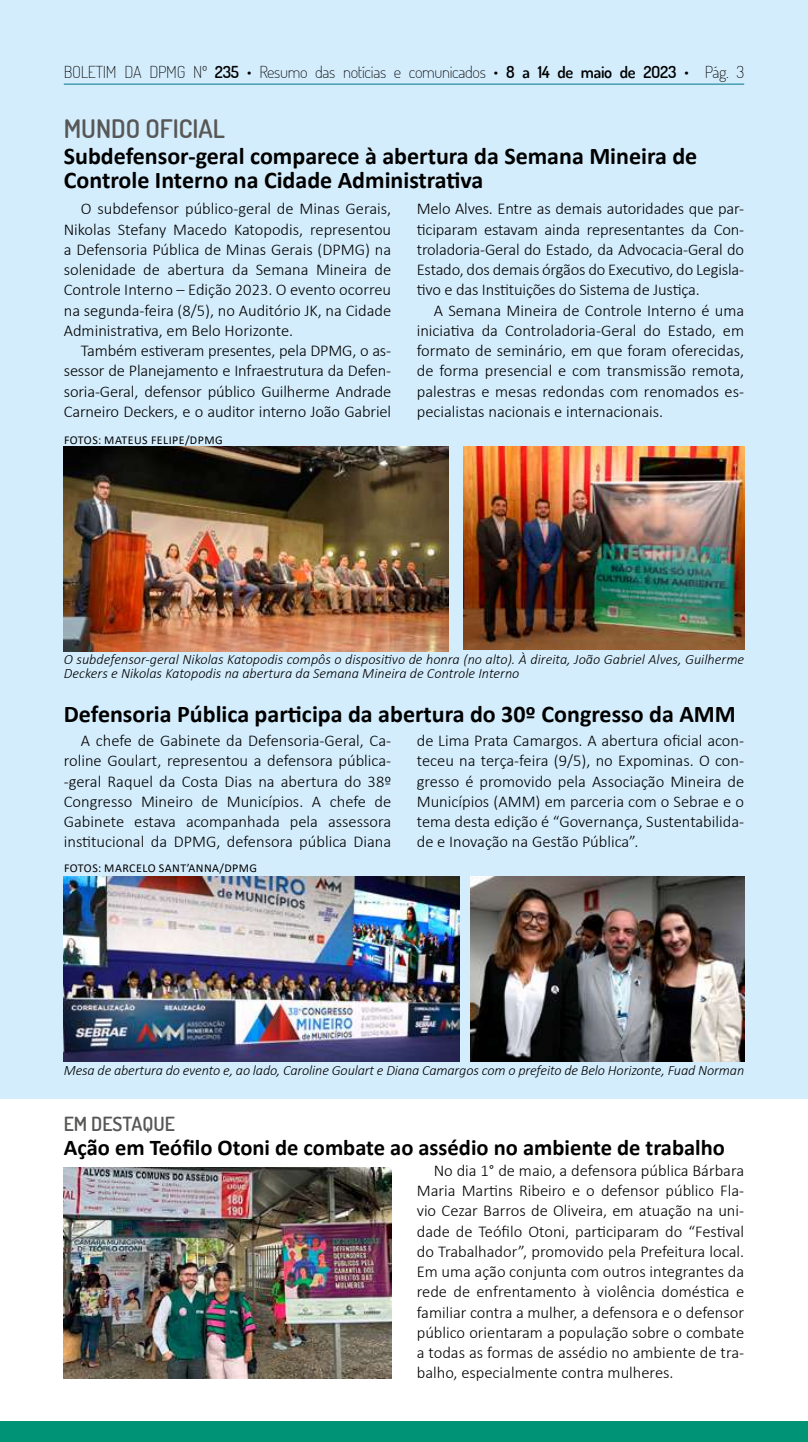
<style>
.page{position:relative;width:808px;height:1442px;background:#fff}
.page>*{position:absolute;margin:0;border:0;box-sizing:border-box;transform-origin:0 0}
.t1{font:600 25.5px "Dosis";color:#575756}
.t2{font:700 24px/24px "Calibri";color:#000}
.t3{font:700 22.5px "Calibri";color:#000}
.t4{font:600 19.5px "Dosis";color:#575756}
.t5{font:300 16.5px/20.2px "Calibri";color:#000;text-align:justify}
.t6{font:200 16.5px "Dosis";letter-spacing:-.02em;color:#000}
.t7{font:600 16.5px "Dosis";letter-spacing:-.02em;color:#000}
.t8{font:italic 300 14.25px/13.5px "Calibri";color:#000}
.t9{font:12px "Calibri";letter-spacing:.04em;color:#000}
.s1{font-weight:600}
</style>
<div class="page">
<div style="left:0;top:0;width:808px;height:1419px;background:#d4edfc"></div>
<hr style="left:64px;top:84px;width:680px;height:1px;background:#00768a">
<div style="left:0;top:1419px;width:808px;height:22px;background:#009375"></div>
<div style="left:0;top:1099px;width:808px;height:321px;background:#fff"></div>
<img style="left:463px;top:446px;width:281px;height:203px">
<img style="left:64px;top:446px;width:385px;height:206px">
<img style="left:471px;top:876px;width:273px;height:185px">
<img style="left:64px;top:876px;width:395px;height:185px">
<img style="left:64px;top:1167px;width:327px;height:211px">
<p class="t6" style="left:64px;top:61px;width:189px">BOLETIM DA DPMG Nº <span class="s1">235</span> •</p>
<p class="t6" style="left:259px;top:61px;width:241px">Resumo das notícias e comunicados •</p>
<p class="t7" style="left:506px;top:61px;width:172px">8 a 14 de maio de 2O23</p>
<p class="t6" style="left:684px;top:61px;width:61px">• Pág. 3</p>
<h1 class="t1" style="left:64px;top:112px;width:163px">MUNDO OFICIAL</h1>
<h2 class="t2" style="left:64px;top:144px;width:635px">Subdefensor-geral comparece à abertura da Semana Mineira de<br>Controle Interno na Cidade Administrativa</h2>
<p class="t5" style="left:64px;top:199px;width:329px;text-indent:17px">O subdefensor público-geral de Minas Gerais, Nikolas Stefany Macedo Katopodis, representou a Defensoria Pública de Minas Gerais (DPMG) na solenidade de abertura da Semana Mineira de Controle Interno – Edição 2023. O evento ocorreu na segunda-feira (8/5), no Auditório JK, na Cidade Administrativa, em Belo Horizonte.</p>
<p class="t5" style="left:64px;top:340px;width:329px;text-indent:17px">Também estiveram presentes, pela DPMG, o as&shy;sessor de Planejamento e Infraestrutura da Defen&shy;soria-Geral, defensor público Guilherme Andrade Carneiro Deckers, e o auditor interno João Gabriel</p>
<p class="t5" style="left:417px;top:199px;width:329px">Melo Alves. Entre as demais autoridades que par&shy;ticiparam estavam ainda representantes da Con&shy;troladoria-Geral do Estado, da Advocacia-Geral do Estado, dos demais órgãos do Executivo, do Legisla&shy;tivo e das Instituições do Sistema de Justiça.</p>
<p class="t5" style="left:417px;top:300px;width:329px;text-indent:17px">A Semana Mineira de Controle Interno é uma iniciativa da Controladoria-Geral do Estado, em formato de seminário, em que foram oferecidas, de forma presencial e com transmissão remota, palestras e mesas redondas com renomados es&shy;pecialistas nacionais e internacionais.</p>
<p class="t9" style="left:64px;top:431px;width:160px">FOTOS: MATEUS FELIPE/DPMG</p>
<p class="t8" style="left:64px;top:652px;width:682px">O subdefensor-geral Nikolas Katopodis compôs o dispositivo de honra (no alto). À direita, João Gabriel Alves, Guilherme<br>Deckers e Nikolas Katopodis na abertura da Semana Mineira de Controle Interno</p>
<h2 class="t2" style="left:64px;top:701px;width:673px">Defensoria Pública participa da abertura do 30º Congresso da AMM</h2>
<p class="t5" style="left:64px;top:730px;width:329px;text-indent:17px">A chefe de Gabinete da Defensoria-Geral, Ca&shy;roline Goulart, representou a defensora pública--geral Raquel da Costa Dias na abertura do 38º Congresso Mineiro de Municípios. A chefe de Gabinete estava acompanhada pela assessora institucional da DPMG, defensora pública Diana</p>
<p class="t9" style="left:64px;top:859px;width:195px">FOTOS: MARCELO SANT’ANNA/DPMG</p>
<p class="t5" style="left:417px;top:730px;width:329px">de Lima Prata Camargos. A abertura oficial acon&shy;teceu na terça-feira (9/5), no Expominas. O con&shy;gresso é promovido pela Associação Mineira de Municípios (AMM) em parceria com o Sebrae e o tema desta edição é “Governança, Sustentabilida&shy;de e Inovação na Gestão Pública”.</p>
<p class="t8" style="left:64px;top:1063px;width:682px">Mesa de abertura do evento e, ao lado, Caroline Goulart e Diana Camargos com o prefeito de Belo Horizonte, Fuad Norman</p>
<p class="t4" style="left:64px;top:1111px;width:113px">EM DESTAQUE</p>
<h3 class="t3" style="left:64px;top:1131px;width:663px">Ação em Teófilo Otoni de combate ao assédio no ambiente de trabalho</h3>
<p class="t5" style="left:417px;top:1160px;width:329px;text-indent:17px">No dia 1° de maio, a defensora pública Bárbara Maria Martins Ribeiro e o defensor público Fla&shy;vio Cezar Barros de Oliveira, em atuação na uni&shy;dade de Teófilo Otoni, participaram do “Festival do Trabalhador”, promovido pela Prefeitura local.<br>Em uma ação conjunta com outros integrantes da rede de enfrentamento à violência doméstica e familiar contra a mulher, a defensora e o defensor público orientaram a população sobre o combate a todas as formas de assédio no ambiente de tra&shy;balho, especialmente contra mulheres.</p>
</div>
